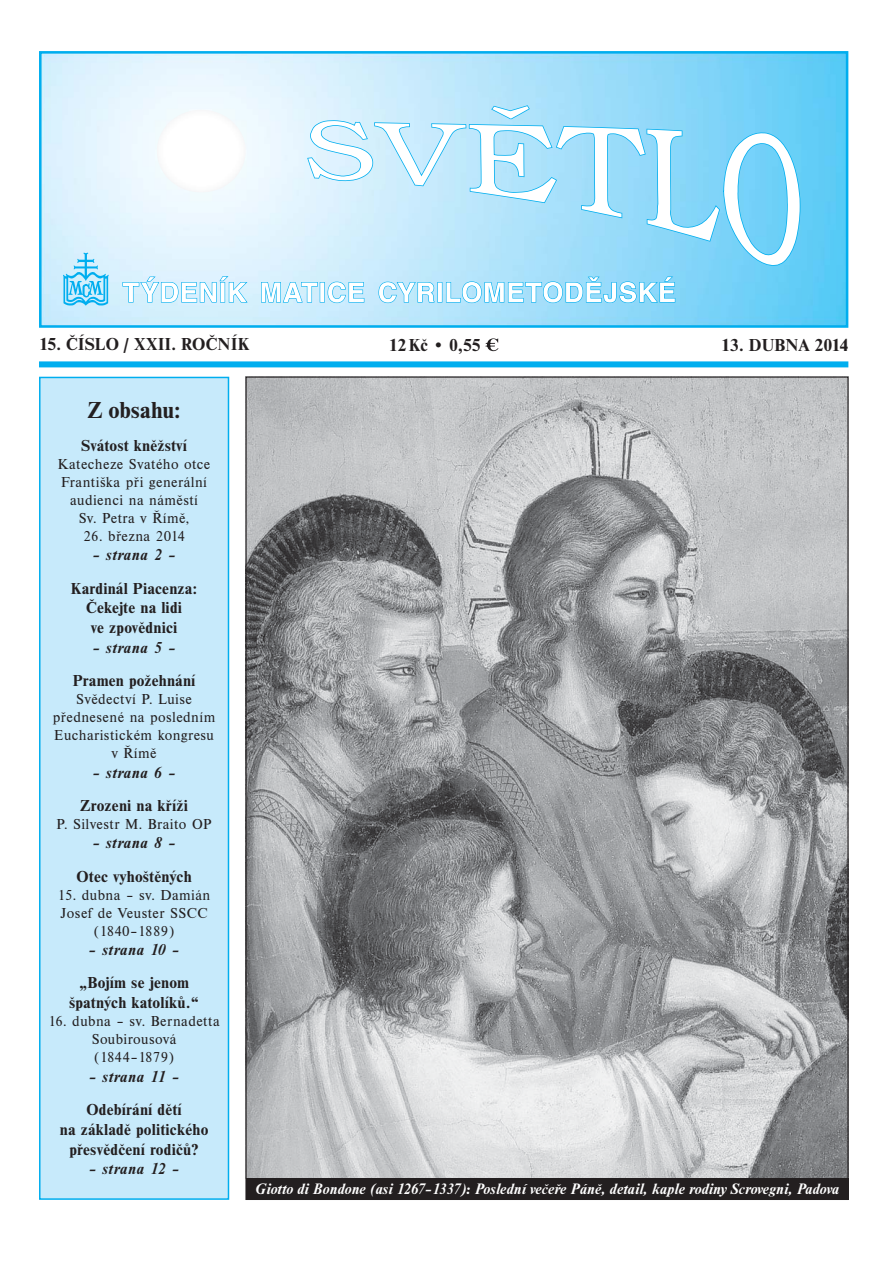
<style>
.page{position:relative;width:893px;height:1263px;background:#fff}
.page>*{position:absolute;margin:0;border:0;box-sizing:border-box;transform-origin:0 0}
.t1{font:700 24px "Nimbus Rom DEE";letter-spacing:-.005em;color:#231f20}
.t2{font:700 18px "Nimbus Rom DEE";letter-spacing:.015em;color:#231f20}
.t3{font:700 16.5px/19.8px "Nimbus Rom DEE";letter-spacing:.01em;color:#231f20;text-align:center}
.t4{font:italic 700 16.5px "Nimbus Rom DEE";letter-spacing:.025em;color:#231f20}
.t5{font:italic 700 15.75px "Nimbus Rom DEE";color:#fff}
.t6{font:15px/18px "Nimbus Rom DEE";letter-spacing:.025em;color:#231f20;text-align:center}
</style>
<div class="page">
<img style="left:247px;top:379px;width:599px;height:799px">
<div style="left:40px;top:377px;width:188px;height:822px;background:#c7eafb"></div>
<div style="left:39px;top:377px;width:190px;height:823px;border:2px solid #00aeef"></div>
<div style="left:39px;top:361px;width:809px;height:6px;background:#00aeef"></div>
<img style="left:43px;top:55px;width:801px;height:269px">
<div style="left:39px;top:51px;width:809px;height:277px;border:3px solid #00aeef"></div>
<svg style="left:63px;top:253px;width:46px;height:53px;background:#8bd8f7"></svg>
<svg style="left:122px;top:104px;width:679px;height:327px"></svg>
<div style="left:246px;top:1178px;width:602px;height:22px;background:#231f20"></div>
<p class="t2" style="left:39px;top:337px;width:212px">15. ČÍSLO / XXII. ROČNÍK</p>
<p class="t2" style="left:389px;top:338px;width:93px">12 Kč • 0,55</p>
<p class="t2" style="left:721px;top:338px;width:129px">13. DUBNA 2014</p>
<h1 class="t1" style="left:87px;top:400px;width:95px">Z obsahu:</h1>
<p class="t3" style="left:81px;top:437px;width:107px">Svátost kněžství</p>
<p class="t6" style="left:58px;top:456px;width:154px">Katecheze Svatého otce<br>Františka při generální audienci na náměstí<br>Sv. Petra v Římě,</p>
<p class="t6" style="left:83px;top:528px;width:103px">26. března 2014</p>
<p class="t4" style="left:92px;top:548px;width:85px">– strana 2 –</p>
<p class="t3" style="left:71px;top:580px;width:128px">Kardinál Piacenza:<br>Čekejte na lidi<br>ve zpovědnici</p>
<p class="t4" style="left:92px;top:641px;width:85px">– strana 5 –</p>
<p class="t3" style="left:73px;top:672px;width:124px">Pramen požehnání</p>
<p class="t6" style="left:53px;top:691px;width:164px">Svědectví P. Luise přednesené na posledním<br>Eucharistickém kongresu v Římě</p>
<p class="t4" style="left:92px;top:766px;width:85px">– strana 6 –</p>
<p class="t3" style="left:80px;top:797px;width:109px">Zrozeni na kříži</p>
<p class="t6" style="left:56px;top:816px;width:157px">P. Silvestr M. Braito OP</p>
<p class="t4" style="left:92px;top:836px;width:85px">– strana 8 –</p>
<p class="t3" style="left:76px;top:868px;width:117px">Otec vyhoštěných</p>
<p class="t6" style="left:58px;top:887px;width:154px">15. dubna – sv. Damián<br>Josef de Veuster SSCC (1840–1889)</p>
<p class="t4" style="left:89px;top:943px;width:92px">– strana 10 –</p>
<p class="t3" style="left:69px;top:974px;width:131px">„Bojím se jenom špatných katolíků.“</p>
<p class="t6" style="left:48px;top:1014px;width:173px">16. dubna – sv. Berna detta<br>Soubirousová<br>(1844–1879)</p>
<p class="t4" style="left:89px;top:1070px;width:92px">– strana 11 –</p>
<p class="t3" style="left:60px;top:1101px;width:150px">Odebírání dětí<br>na základě politického přesvědčení rodičů?</p>
<p class="t4" style="left:89px;top:1162px;width:92px">– strana 12 –</p>
<p class="t5" style="left:255px;top:1183px;width:585px">Giotto di Bondone (asi 1267–1337): Poslední večeře Páně, detail, kaple rodiny Scrovegni, Padova</p>
</div>
